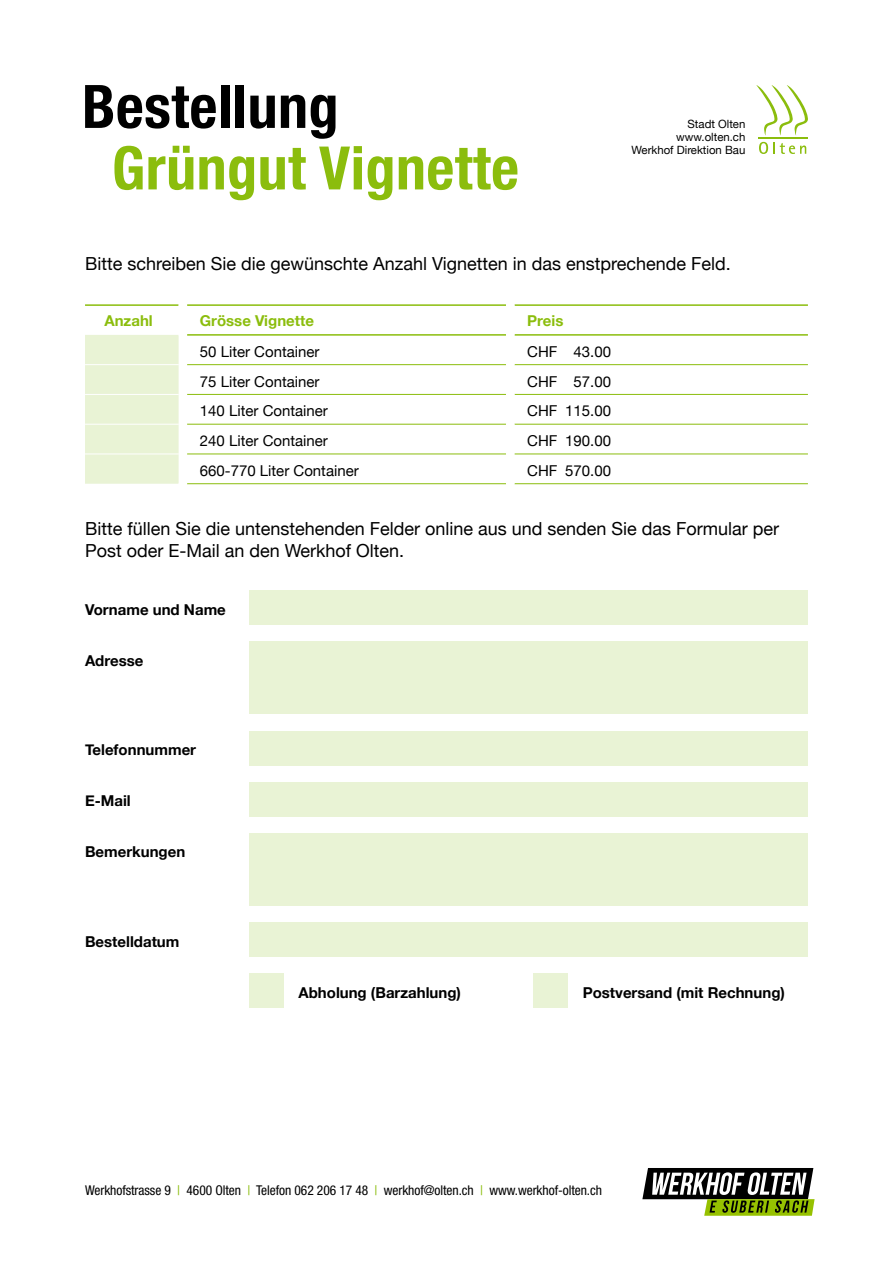
<style>
.page{position:relative;width:893px;height:1263px;background:#fff}
.page>*{position:absolute;margin:0;border:0;box-sizing:border-box;transform-origin:0 0}
.t1{font:700 condensed 60px "Helvetica Neue";letter-spacing:.01em;color:#8bbd0d}
.t2{font:700 condensed 60px "Helvetica Neue";letter-spacing:.01em;color:#000}
.t3{font:18px/21.6px "Helvetica Neue";color:#000}
.t4{font:15px "Helvetica Neue";color:#000}
.t5{font:700 15px "Helvetica Neue";color:#000}
.t6{font:700 15px "Helvetica Neue";color:#8bbd0d}
.t7{font:condensed 13.5px "Helvetica Neue LT Std";letter-spacing:-.005em;color:#000}
.t8{font:11.4px/12.9px "Helvetica Neue";color:#000;text-align:right}
.s1{color:#8bbd0d}
</style>
<div class="page">
<svg style="left:642px;top:1168px;width:173px;height:48px"></svg>
<svg style="left:756px;top:85px;width:52px;height:50px"></svg>
<hr style="left:758px;top:137px;width:49px;height:1px;background:#8bbd0d">
<svg style="left:759px;top:142px;width:47px;height:12px"></svg>
<svg style="left:187px;top:365px;width:319px;height:89px"></svg>
<hr style="left:187px;top:334px;width:319px;height:2px;background:#8bbd0d">
<hr style="left:514px;top:334px;width:294px;height:2px;background:#8bbd0d">
<hr style="left:187px;top:364px;width:319px;height:1px;background:#8bbd0d">
<hr style="left:514px;top:364px;width:294px;height:1px;background:#8bbd0d">
<hr style="left:187px;top:394px;width:319px;height:1px;background:#8bbd0d">
<hr style="left:514px;top:394px;width:294px;height:1px;background:#8bbd0d">
<hr style="left:187px;top:424px;width:319px;height:1px;background:#8bbd0d">
<hr style="left:514px;top:424px;width:294px;height:1px;background:#8bbd0d">
<hr style="left:187px;top:454px;width:319px;height:1px;background:#8bbd0d">
<hr style="left:514px;top:454px;width:294px;height:1px;background:#8bbd0d">
<hr style="left:187px;top:483px;width:319px;height:1px;background:#8bbd0d">
<hr style="left:514px;top:483px;width:294px;height:1px;background:#8bbd0d">
<div style="left:85px;top:335px;width:94px;height:149px;background:#e9f3d5"></div>
<hr style="left:85px;top:304px;width:94px;height:2px;background:#8bbd0d">
<hr style="left:187px;top:304px;width:319px;height:2px;background:#8bbd0d">
<hr style="left:514px;top:304px;width:294px;height:2px;background:#8bbd0d">
<hr style="left:85px;top:364px;width:94px;height:1px;background:#fff">
<hr style="left:85px;top:394px;width:94px;height:1px;background:#fff">
<hr style="left:85px;top:424px;width:94px;height:1px;background:#fff">
<hr style="left:85px;top:454px;width:94px;height:1px;background:#fff">
<div style="left:249px;top:591px;width:559px;height:34px;background:#e9f3d5"></div>
<div style="left:249px;top:731px;width:559px;height:34px;background:#e9f3d5"></div>
<div style="left:249px;top:782px;width:559px;height:34px;background:#e9f3d5"></div>
<div style="left:249px;top:922px;width:559px;height:34px;background:#e9f3d5"></div>
<div style="left:249px;top:833px;width:559px;height:72px;background:#e9f3d5"></div>
<div style="left:249px;top:642px;width:559px;height:72px;background:#e9f3d5"></div>
<div style="left:249px;top:973px;width:34px;height:34px;background:#e9f3d5"></div>
<div style="left:534px;top:973px;width:34px;height:34px;background:#e9f3d5"></div>
<h1 class="t2" style="left:82px;top:57px;width:258px">Bestellung</h1>
<h1 class="t1" style="left:112px;top:118px;width:409px">Grüngut Vignette</h1>
<p class="t8" style="left:632px;top:118px;width:115px">Stadt Olten www.olten.ch<br>Werkhof Direktion Bau</p>
<p class="t3" style="left:85px;top:254px;width:647px">Bitte schreiben Sie die gewünschte Anzahl Vignetten in das enstprechende Feld.</p>
<p class="t6" style="left:104px;top:309px;width:50px">Anzahl</p>
<p class="t6" style="left:200px;top:309px;width:116px">Grösse Vignette</p>
<p class="t6" style="left:527px;top:309px;width:38px">Preis</p>
<p class="t4" style="left:200px;top:341px;width:121px">50 Liter Container</p>
<p class="t4" style="left:527px;top:341px;width:85px">CHF 43.00</p>
<p class="t4" style="left:200px;top:370px;width:121px">75 Liter Container</p>
<p class="t4" style="left:527px;top:370px;width:85px">CHF 57.00</p>
<p class="t4" style="left:200px;top:400px;width:130px">140 Liter Container</p>
<p class="t4" style="left:527px;top:400px;width:85px">CHF 115.00</p>
<p class="t4" style="left:200px;top:430px;width:130px">240 Liter Container</p>
<p class="t4" style="left:527px;top:430px;width:85px">CHF 190.00</p>
<p class="t4" style="left:200px;top:460px;width:160px">660-770 Liter Container</p>
<p class="t4" style="left:527px;top:460px;width:85px">CHF 570.00</p>
<p class="t3" style="left:85px;top:519px;width:696px">Bitte füllen Sie die untenstehenden Felder online aus und senden Sie das Formular per<br>Post oder E-Mail an den Werkhof Olten.</p>
<p class="t5" style="left:85px;top:598px;width:142px">Vorname und Name</p>
<p class="t5" style="left:85px;top:648px;width:60px">Adresse</p>
<p class="t5" style="left:85px;top:738px;width:113px">Telefonnummer</p>
<p class="t5" style="left:85px;top:789px;width:47px">E-Mail</p>
<p class="t5" style="left:85px;top:840px;width:102px">Bemerkungen</p>
<p class="t5" style="left:85px;top:929px;width:96px">Bestelldatum</p>
<p class="t5" style="left:298px;top:981px;width:164px">Abholung (Barzahlung)</p>
<p class="t5" style="left:583px;top:981px;width:204px">Postversand (mit Rechnung)</p>
<p class="t7" style="left:85px;top:1182px;width:518px">Werkhofstrasse 9 <span class="s1">|</span> 4600 Olten <span class="s1">|</span> Telefon 062 206 17 48 <span class="s1">|</span> werkhof@olten.ch <span class="s1">|</span> www.werkhof-olten.ch</p>
</div>
